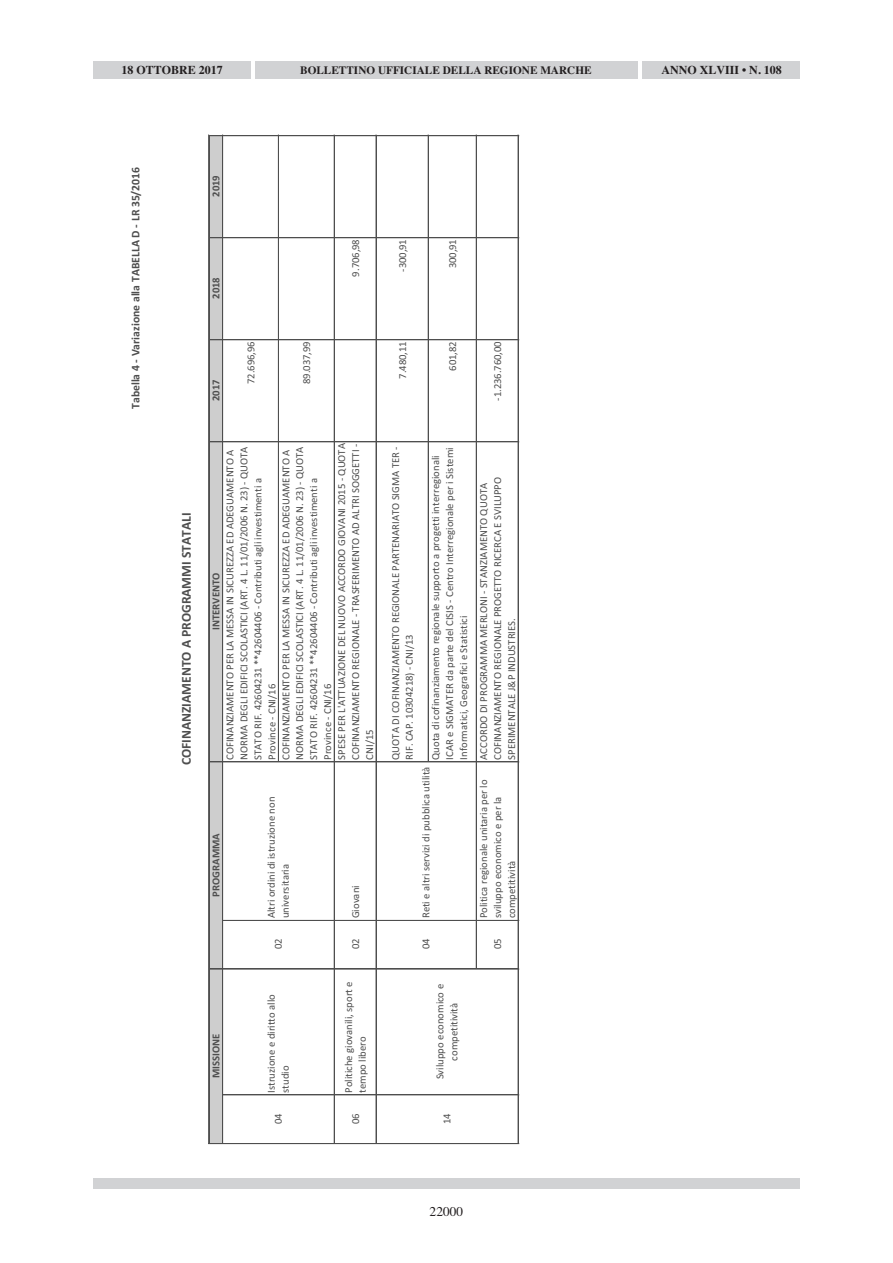
<style>
.page{position:relative;width:893px;height:1263px;background:#fff}
.page>*{position:absolute;margin:0;border:0;box-sizing:border-box;transform-origin:0 0}
.t1{font:700 13.65px "Calibri";color:#4e4e4e}
.t2{font:13.5px "Times";color:#231f20}
.t3{font:700 12px "Times";color:#231f20}
.t4{font:700 11.7px "Calibri";color:#4e4e4e}
.t5{font:700 11.25px "Times";color:#231f20}
.t6{font:10.65px/14px "Calibri";color:#4e4e4e}
.t7{font:700 10.65px "Calibri";color:#4e4e4e}
</style>
<div class="page">
<div style="left:93px;top:1178px;width:706px;height:11px;background:#d1d2d4"></div>
<div style="left:93px;top:62px;width:158px;height:17px;background:#d1d2d4"></div>
<div style="left:255px;top:62px;width:383px;height:17px;background:#d1d2d4"></div>
<div style="left:642px;top:62px;width:157px;height:17px;background:#d1d2d4"></div>
<div style="left:209px;top:135px;width:14px;height:1008px;background:#cecece"></div>
<hr style="left:208px;top:1143px;width:311px;height:1px;background:#4e4e4e">
<hr style="left:209px;top:969px;width:309px;height:1px;background:#4e4e4e">
<hr style="left:209px;top:968px;width:310px;height:1px;background:#4e4e4e">
<hr style="left:209px;top:762px;width:309px;height:1px;background:#4e4e4e">
<hr style="left:209px;top:761px;width:310px;height:1px;background:#4e4e4e">
<hr style="left:209px;top:442px;width:309px;height:1px;background:#4e4e4e">
<hr style="left:209px;top:441px;width:310px;height:1px;background:#4e4e4e">
<hr style="left:209px;top:340px;width:309px;height:1px;background:#4e4e4e">
<hr style="left:209px;top:339px;width:310px;height:1px;background:#4e4e4e">
<hr style="left:209px;top:238px;width:309px;height:1px;background:#4e4e4e">
<hr style="left:209px;top:237px;width:310px;height:1px;background:#4e4e4e">
<hr style="left:209px;top:135px;width:310px;height:1px;background:#4e4e4e">
<hr style="left:223px;top:1095px;width:295px;height:1px;background:#4e4e4e">
<hr style="left:223px;top:1094px;width:296px;height:1px;background:#4e4e4e">
<hr style="left:223px;top:920px;width:296px;height:1px;background:#4e4e4e">
<hr style="left:208px;top:135px;width:1px;height:1008px;background:#4e4e4e">
<hr style="left:222px;top:135px;width:1px;height:1008px;background:#4e4e4e">
<hr style="left:278px;top:135px;width:1px;height:626px;background:#4e4e4e">
<hr style="left:334px;top:135px;width:1px;height:1008px;background:#4e4e4e">
<hr style="left:376px;top:135px;width:1px;height:1008px;background:#4e4e4e">
<hr style="left:428px;top:135px;width:1px;height:626px;background:#4e4e4e">
<hr style="left:476px;top:135px;width:1px;height:833px;background:#4e4e4e">
<hr style="left:518px;top:135px;width:1px;height:1008px;background:#4e4e4e">
<p class="t3" style="left:121px;top:66px;width:103px">18 OTTOBRE 2017</p>
<p class="t5" style="left:300px;top:66px;width:293px">BOLLETTINO UFFICIALE DELLA REGIONE MARCHE</p>
<p class="t3" style="left:661px;top:66px;width:122px">ANNO XLVIII • N. 108</p>
<p class="t4" style="left:131px;top:409px;width:244px;rotate:-90deg">Tabella 4 - Variazione alla TABELLA D - LR 35/2016</p>
<p class="t1" style="left:181px;top:765px;width:254px;rotate:-90deg">COFINANZIAMENTO A PROGRAMMI STATALI</p>
<p class="t7" style="left:212px;top:197px;width:23px;rotate:-90deg">2019</p>
<p class="t7" style="left:212px;top:299px;width:23px;rotate:-90deg">2018</p>
<p class="t7" style="left:212px;top:401px;width:23px;rotate:-90deg">2017</p>
<p class="t6" style="left:245px;top:384px;width:44px;rotate:-90deg">72.696,96</p>
<p class="t6" style="left:300px;top:384px;width:44px;rotate:-90deg">89.037,99</p>
<p class="t6" style="left:349px;top:277px;width:39px;rotate:-90deg">9.706,98</p>
<p class="t6" style="left:335px;top:760px;width:318px;text-align:justify;rotate:-90deg">SPESE PER L'ATTUAZIONE DEL NUOVO ACCORDO GIOVANI 2015 - QUOTA COFINANZIAMENTO REGIONALE - TRASFERIMENTO AD ALTRI SOGGETTI - CNI/15</p>
<p class="t6" style="left:224px;top:760px;width:315px;rotate:-90deg">COFINANZIAMENTO PER LA MESSA IN SICUREZZA ED ADEGUAMENTO A NORMA DEGLI EDIFICI SCOLASTICI (ART. 4 L. 11/01/2006 N. 23) - QUOTA STATO RIF. 42604231 **42604406 - Contributi agli investimenti a Province - CNI/16</p>
<p class="t6" style="left:280px;top:760px;width:315px;rotate:-90deg">COFINANZIAMENTO PER LA MESSA IN SICUREZZA ED ADEGUAMENTO A NORMA DEGLI EDIFICI SCOLASTICI (ART. 4 L. 11/01/2006 N. 23) - QUOTA STATO RIF. 42604231 **42604406 - Contributi agli investimenti a Province - CNI/16</p>
<p class="t7" style="left:212px;top:630px;width:59px;rotate:-90deg">INTERVENTO</p>
<p class="t7" style="left:212px;top:897px;width:65px;rotate:-90deg">PROGRAMMA</p>
<p class="t7" style="left:212px;top:1078px;width:46px;rotate:-90deg">MISSIONE</p>
<p class="t6" style="left:265px;top:918px;width:123px;rotate:-90deg">Altri ordini di istruzione non universitaria</p>
<p class="t6" style="left:272px;top:949px;width:12px;rotate:-90deg">02</p>
<p class="t6" style="left:265px;top:1093px;width:100px;rotate:-90deg">Istruzione e diritto allo studio</p>
<p class="t6" style="left:272px;top:1124px;width:12px;rotate:-90deg">04</p>
<p class="t6" style="left:349px;top:918px;width:34px;rotate:-90deg">Giovani</p>
<p class="t6" style="left:349px;top:949px;width:12px;rotate:-90deg">02</p>
<p class="t6" style="left:342px;top:1093px;width:113px;rotate:-90deg">Politiche giovanili, sport e tempo libero</p>
<p class="t6" style="left:349px;top:1124px;width:12px;rotate:-90deg">06</p>
<p class="t6" style="left:396px;top:272px;width:34px;rotate:-90deg">-300,91</p>
<p class="t6" style="left:446px;top:268px;width:31px;rotate:-90deg">300,91</p>
<p class="t6" style="left:396px;top:379px;width:39px;rotate:-90deg">7.480,11</p>
<p class="t6" style="left:446px;top:371px;width:31px;rotate:-90deg">601,82</p>
<p class="t6" style="left:491px;top:401px;width:61px;rotate:-90deg">-1.236.760,00</p>
<p class="t6" style="left:389px;top:760px;width:315px;rotate:-90deg">QUOTA DI COFINANZIAMENTO REGIONALE PARTENARIATO SIGMA TER -<br>RIF. CAP. 10304218) - CNI/13</p>
<p class="t6" style="left:429px;top:760px;width:314px;rotate:-90deg">Quota di cofinanziamento regionale supporto a progetti interregionali<br>ICAR e SIGMATER da parte del CISIS - Centro Interregionale per i Sistemi<br>Informatici, Geografici e Statistici</p>
<p class="t6" style="left:420px;top:918px;width:153px;rotate:-90deg">Reti e altri servizi di pubblica utilità</p>
<p class="t6" style="left:420px;top:949px;width:12px;rotate:-90deg">04</p>
<p class="t6" style="left:477px;top:760px;width:284px;rotate:-90deg">ACCORDO DI PROGRAMMA MERLONI - STANZIAMENTO QUOTA<br>COFINANZIAMENTO REGIONALE PROGETTO RICERCA E SVILUPPO<br>SPERIMENTALE J&amp;P INDUSTRIES.</p>
<p class="t6" style="left:477px;top:918px;width:140px;rotate:-90deg">Politica regionale unitaria per lo sviluppo economico e per la competitività</p>
<p class="t6" style="left:491px;top:949px;width:12px;rotate:-90deg">05</p>
<p class="t6" style="left:434px;top:1079px;width:97px;text-align:center;rotate:-90deg">Sviluppo economico e competitività</p>
<p class="t6" style="left:441px;top:1124px;width:12px;rotate:-90deg">14</p>
<p class="t2" style="left:429px;top:1207px;width:35px">22000</p>
</div>
